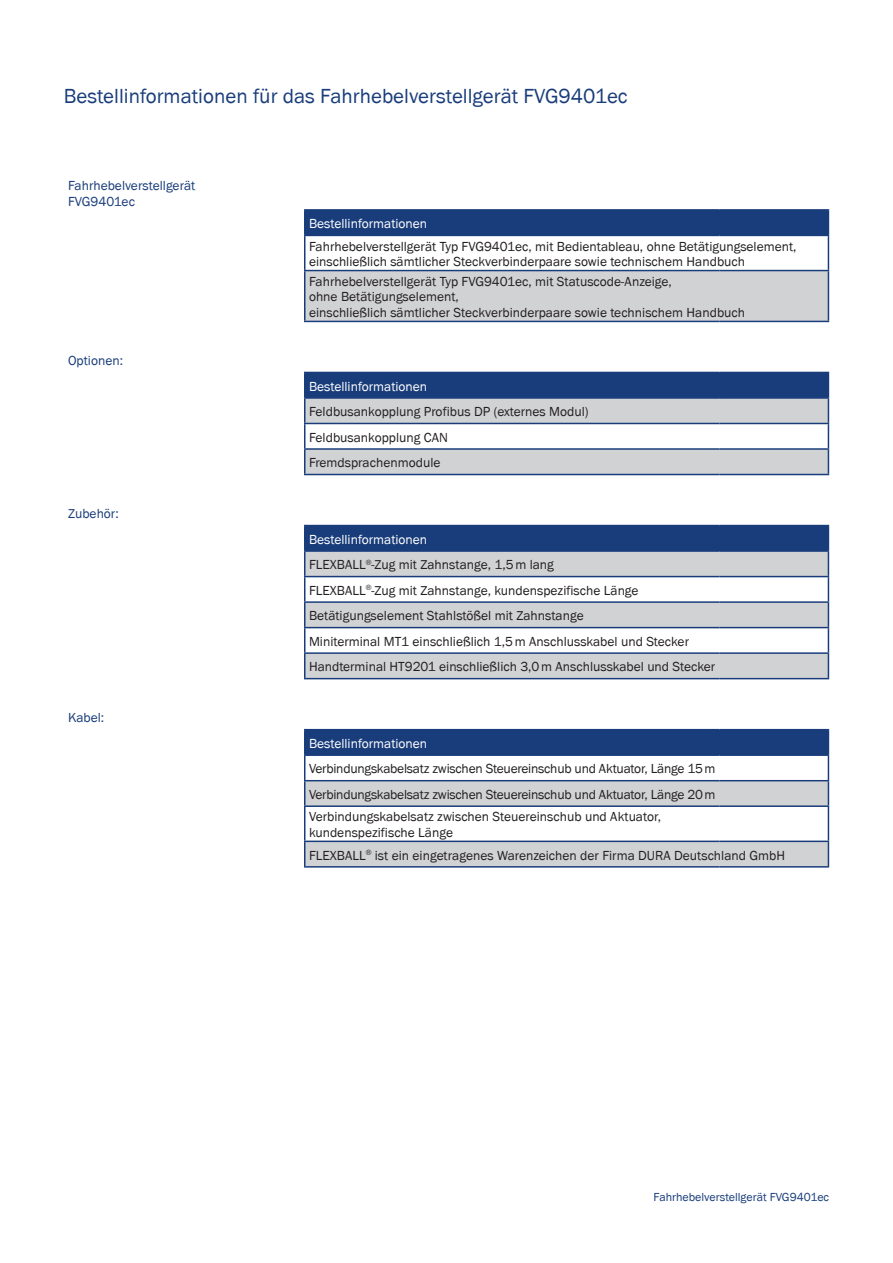
<style>
.page{position:relative;width:893px;height:1263px;background:#fff}
.page>*{position:absolute;margin:0;border:0;box-sizing:border-box;transform-origin:0 0}
.Überschrift{font:21px "Franklin Got Itc TEE";color:#193d7b}
.Tabelle{font:13.5px/15.8px "Franklin Got Itc TEE";color:#231f20}
.Tabelle_Text_weiß{font:13.5px "Franklin Got Itc TEE";color:#fff}
.Tabelle_Zwischenüber{font:13.5px/15.8px "Franklin Got Itc TEE";color:#193d7b}
.t1{font:12px "Franklin Got Itc TEE";color:#193d7b}
</style>
<div class="page">
<div style="left:305px;top:211px;width:523px;height:24px;background:#193d7b"></div>
<svg style="left:305px;top:236px;width:523px;height:34px"></svg>
<svg style="left:305px;top:271px;width:523px;height:126px"></svg>
<div style="left:305px;top:399px;width:523px;height:467px;background:#d1d2d4"></div>
<svg style="left:305px;top:424px;width:523px;height:416px"></svg>
<hr style="left:304px;top:209px;width:415px;height:2px;background:#193d7b">
<svg style="left:304px;top:211px;width:1px;height:24px"></svg>
<hr style="left:719px;top:209px;width:110px;height:2px;background:#193d7b">
<svg style="left:719px;top:211px;width:1px;height:24px"></svg>
<svg style="left:828px;top:211px;width:1px;height:24px"></svg>
<hr style="left:304px;top:235px;width:415px;height:1px;background:#193d7b">
<hr style="left:304px;top:236px;width:1px;height:34px;background:#193d7b">
<hr style="left:719px;top:235px;width:110px;height:1px;background:#193d7b">
<hr style="left:828px;top:236px;width:1px;height:34px;background:#193d7b">
<hr style="left:304px;top:270px;width:415px;height:1px;background:#193d7b">
<hr style="left:304px;top:271px;width:1px;height:50px;background:#193d7b">
<hr style="left:719px;top:270px;width:110px;height:1px;background:#193d7b">
<hr style="left:828px;top:271px;width:1px;height:50px;background:#193d7b">
<hr style="left:304px;top:372px;width:415px;height:1px;background:#193d7b">
<hr style="left:719px;top:372px;width:110px;height:1px;background:#193d7b">
<svg style="left:719px;top:373px;width:1px;height:24px"></svg>
<hr style="left:304px;top:397px;width:415px;height:2px;background:#193d7b">
<hr style="left:719px;top:397px;width:110px;height:2px;background:#193d7b">
<hr style="left:304px;top:423px;width:415px;height:1px;background:#193d7b">
<hr style="left:719px;top:423px;width:110px;height:1px;background:#193d7b">
<hr style="left:304px;top:448px;width:415px;height:2px;background:#193d7b">
<svg style="left:304px;top:373px;width:1px;height:101px"></svg>
<hr style="left:719px;top:448px;width:110px;height:2px;background:#193d7b">
<svg style="left:828px;top:373px;width:1px;height:101px"></svg>
<hr style="left:304px;top:474px;width:415px;height:1px;background:#193d7b">
<hr style="left:719px;top:474px;width:110px;height:1px;background:#193d7b">
<hr style="left:304px;top:525px;width:415px;height:1px;background:#193d7b">
<hr style="left:719px;top:525px;width:110px;height:1px;background:#193d7b">
<svg style="left:719px;top:526px;width:1px;height:24px"></svg>
<hr style="left:304px;top:550px;width:415px;height:2px;background:#193d7b">
<hr style="left:719px;top:550px;width:110px;height:2px;background:#193d7b">
<hr style="left:304px;top:576px;width:415px;height:1px;background:#193d7b">
<hr style="left:719px;top:576px;width:110px;height:1px;background:#193d7b">
<hr style="left:304px;top:601px;width:415px;height:2px;background:#193d7b">
<hr style="left:719px;top:601px;width:110px;height:2px;background:#193d7b">
<hr style="left:304px;top:627px;width:415px;height:1px;background:#193d7b">
<hr style="left:719px;top:627px;width:110px;height:1px;background:#193d7b">
<hr style="left:304px;top:652px;width:415px;height:2px;background:#193d7b">
<svg style="left:304px;top:526px;width:1px;height:152px"></svg>
<hr style="left:719px;top:652px;width:110px;height:2px;background:#193d7b">
<svg style="left:828px;top:526px;width:1px;height:152px"></svg>
<hr style="left:304px;top:678px;width:415px;height:1px;background:#193d7b">
<hr style="left:719px;top:678px;width:110px;height:1px;background:#193d7b">
<hr style="left:304px;top:729px;width:415px;height:1px;background:#193d7b">
<hr style="left:719px;top:729px;width:110px;height:1px;background:#193d7b">
<svg style="left:719px;top:730px;width:1px;height:24px"></svg>
<hr style="left:304px;top:754px;width:415px;height:2px;background:#193d7b">
<hr style="left:719px;top:754px;width:110px;height:2px;background:#193d7b">
<hr style="left:304px;top:780px;width:415px;height:1px;background:#193d7b">
<svg style="left:304px;top:730px;width:1px;height:75px"></svg>
<hr style="left:719px;top:780px;width:110px;height:1px;background:#193d7b">
<svg style="left:828px;top:730px;width:1px;height:75px"></svg>
<hr style="left:304px;top:805px;width:415px;height:2px;background:#193d7b">
<hr style="left:304px;top:807px;width:1px;height:33px;background:#193d7b">
<hr style="left:719px;top:805px;width:110px;height:2px;background:#193d7b">
<hr style="left:828px;top:807px;width:1px;height:33px;background:#193d7b">
<hr style="left:304px;top:321px;width:415px;height:1px;background:#193d7b">
<hr style="left:719px;top:321px;width:110px;height:1px;background:#193d7b">
<hr style="left:304px;top:840px;width:415px;height:2px;background:#193d7b">
<svg style="left:304px;top:842px;width:1px;height:24px"></svg>
<hr style="left:719px;top:840px;width:110px;height:2px;background:#193d7b">
<svg style="left:828px;top:842px;width:1px;height:24px"></svg>
<hr style="left:304px;top:866px;width:415px;height:1px;background:#193d7b">
<hr style="left:719px;top:866px;width:110px;height:1px;background:#193d7b">
<p class="Überschrift" style="left:64px;top:84px;width:565px">Bestellinformationen für das Fahrhebelverstellgerät FVG9401ec</p>
<p class="Tabelle_Zwischenüber" style="left:68px;top:178px;width:129px">Fahrhebelverstellgerät<br>FVG9401ec</p>
<p class="Tabelle_Zwischenüber" style="left:68px;top:353px;width:57px">Optionen:</p>
<p class="Tabelle_Zwischenüber" style="left:68px;top:506px;width:52px">Zubehör:</p>
<p class="Tabelle_Zwischenüber" style="left:68px;top:710px;width:38px">Kabel:</p>
<p class="Tabelle_Text_weiß" style="left:309px;top:216px;width:120px">Bestellinformationen</p>
<p class="Tabelle" style="left:309px;top:238px;width:489px">Fahrhebelverstellgerät Typ FVG9401ec, mit Bedientableau, ohne Betätigungselement, einschließlich sämtlicher Steckverbinderpaare sowie technischem Handbuch</p>
<p class="Tabelle" style="left:309px;top:273px;width:438px">Fahrhebelverstellgerät Typ FVG9401ec, mit Statuscode-Anzeige,<br>ohne Betätigungselement,<br>einschließlich sämtlicher Steckverbinderpaare sowie technischem Handbuch</p>
<p class="Tabelle_Text_weiß" style="left:309px;top:379px;width:120px">Bestellinformationen</p>
<p class="Tabelle" style="left:309px;top:404px;width:281px">Feldbusankopplung Profibus DP (externes Modul)</p>
<p class="Tabelle" style="left:309px;top:429px;width:140px">Feldbusankopplung CAN</p>
<p class="Tabelle" style="left:309px;top:455px;width:133px">Fremdsprachenmodule</p>
<p class="Tabelle_Text_weiß" style="left:309px;top:532px;width:120px">Bestellinformationen</p>
<p class="Tabelle" style="left:309px;top:557px;width:246px">FLEXBALL<sup>®</sup>-Zug mit Zahnstange, 1,5m lang</p>
<p class="Tabelle" style="left:309px;top:583px;width:331px">FLEXBALL<sup>®</sup>-Zug mit Zahnstange, kundenspezifische Länge</p>
<p class="Tabelle" style="left:309px;top:608px;width:276px">Betätigungselement Stahlstößel mit Zahnstange</p>
<p class="Tabelle" style="left:309px;top:634px;width:382px">Miniterminal MT1 einschließlich 1,5m Anschlusskabel und Stecker</p>
<p class="Tabelle" style="left:309px;top:659px;width:408px">Handterminal HT9201 einschließlich 3,0m Anschlusskabel und Stecker</p>
<p class="Tabelle_Text_weiß" style="left:309px;top:736px;width:120px">Bestellinformationen</p>
<p class="Tabelle" style="left:309px;top:761px;width:408px">Verbindungskabelsatz zwischen Steuereinschub und Aktuator, Länge 15m</p>
<p class="Tabelle" style="left:309px;top:787px;width:408px">Verbindungskabelsatz zwischen Steuereinschub und Aktuator, Länge 20m</p>
<p class="Tabelle" style="left:309px;top:809px;width:354px">Verbindungskabelsatz zwischen Steuereinschub und Aktuator, kundenspezifische Länge</p>
<p class="Tabelle" style="left:309px;top:847px;width:478px">FLEXBALL<sup>®</sup> ist ein eingetragenes Warenzeichen der Firma DURA Deutschland GmbH</p>
<p class="t1" style="left:653px;top:1190px;width:177px">Fahrhebelverstellgerät FVG9401ec</p>
</div>
